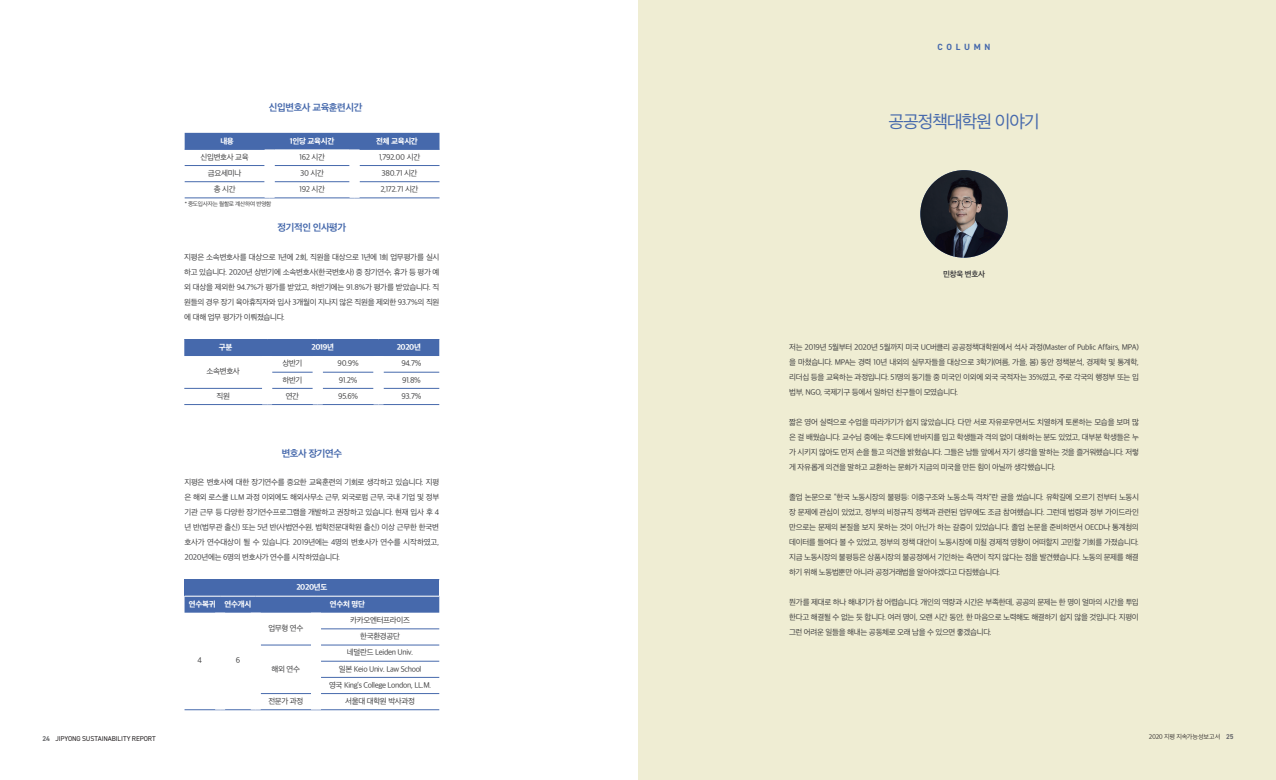
<style>
.page{position:relative;width:1276px;height:780px;background:#fff}
.page>*{position:absolute;margin:0;border:0;box-sizing:border-box;transform-origin:0 0}
.t1{font:18px "Apple SD Gothic Neo";letter-spacing:-.05em;color:#4669ac}
.t2{font:700 10px "Apple SD Gothic Neo";letter-spacing:-.04em;color:#4669ac}
.t3{font:700 9px "DIN2014";letter-spacing:.41em;color:#4669ac}
.t4{font:8px/15px "Apple SD Gothic Neo";letter-spacing:-.04em;color:#3e3e3f;text-align:justify}
.t5{font:800 8px "Apple SD Gothic Neo";letter-spacing:-.04em;color:#fff}
.t6{font:700 8px "Apple SD Gothic Neo";letter-spacing:-.04em;color:#3e3e3f}
.t7{font:7px "DIN2014";letter-spacing:-.015em;color:#231f20}
.t8{font:300 6.5px "Apple SD Gothic Neo";letter-spacing:-.04em;color:#231f20}
.t9{font:6px "Apple SD Gothic Neo";letter-spacing:-.04em;color:#3e3e3f}
.s1{font-weight:700;color:#6c6d70}
.s2{font-family:"DIN2014";font-weight:700;font-size:7px;color:#6c6d70}
</style>
<div class="page">
<div style="left:638px;top:0;width:638px;height:780px;background:#efedd3"></div>
<img style="left:920px;top:170px;width:87px;height:87px;border-radius:44px">
<div style="left:184px;top:340px;width:255px;height:16px;background:#4669ac"></div>
<hr style="left:184px;top:404px;width:83px;height:1px;background:#4669ac">
<hr style="left:267px;top:404px;width:51px;height:1px;background:#4669ac">
<hr style="left:318px;top:404px;width:60px;height:1px;background:#4669ac">
<hr style="left:378px;top:404px;width:61px;height:1px;background:#4669ac">
<hr style="left:184px;top:339px;width:83px;height:1px;background:#4669ac">
<hr style="left:267px;top:339px;width:51px;height:1px;background:#4669ac">
<hr style="left:318px;top:339px;width:60px;height:1px;background:#4669ac">
<hr style="left:378px;top:339px;width:61px;height:1px;background:#4669ac">
<hr style="left:383px;top:372px;width:56px;height:1px;background:#4669ac">
<hr style="left:184px;top:388px;width:78px;height:1px;background:#4669ac">
<hr style="left:383px;top:388px;width:56px;height:1px;background:#4669ac">
<hr style="left:272px;top:372px;width:41px;height:1px;background:#4669ac">
<hr style="left:323px;top:372px;width:50px;height:1px;background:#4669ac">
<hr style="left:272px;top:388px;width:41px;height:1px;background:#4669ac">
<hr style="left:323px;top:388px;width:50px;height:1px;background:#4669ac">
<div style="left:184px;top:579px;width:255px;height:17px;background:#4669ac"></div>
<div style="left:184px;top:597px;width:255px;height:15px;background:#4669ac"></div>
<hr style="left:184px;top:709px;width:36px;height:1px;background:#4669ac">
<hr style="left:220px;top:709px;width:36px;height:1px;background:#4669ac">
<hr style="left:256px;top:709px;width:60px;height:1px;background:#4669ac">
<hr style="left:316px;top:709px;width:123px;height:1px;background:#4669ac">
<hr style="left:321px;top:628px;width:118px;height:1px;background:#4669ac">
<hr style="left:321px;top:644px;width:118px;height:1px;background:#4669ac">
<hr style="left:321px;top:661px;width:118px;height:1px;background:#4669ac">
<hr style="left:321px;top:677px;width:118px;height:1px;background:#4669ac">
<hr style="left:321px;top:693px;width:118px;height:1px;background:#4669ac">
<hr style="left:261px;top:644px;width:50px;height:1px;background:#4669ac">
<hr style="left:261px;top:693px;width:50px;height:1px;background:#4669ac">
<div style="left:185px;top:133px;width:254px;height:16px;background:#4669ac"></div>
<hr style="left:185px;top:165px;width:80px;height:1px;background:#4669ac">
<hr style="left:275px;top:165px;width:74px;height:1px;background:#4669ac">
<hr style="left:359px;top:165px;width:80px;height:1px;background:#4669ac">
<hr style="left:185px;top:181px;width:80px;height:1px;background:#4669ac">
<hr style="left:275px;top:181px;width:74px;height:1px;background:#4669ac">
<hr style="left:359px;top:181px;width:80px;height:1px;background:#4669ac">
<hr style="left:270px;top:198px;width:84px;height:1px;background:#4669ac">
<hr style="left:354px;top:198px;width:85px;height:1px;background:#4669ac">
<hr style="left:349px;top:149px;width:90px;height:1px;background:#4669ac">
<hr style="left:185px;top:149px;width:90px;height:1px;background:#4669ac">
<hr style="left:185px;top:198px;width:85px;height:1px;background:#4669ac">
<div style="left:265px;top:149px;width:10px;height:16px;background:#fff"></div>
<div style="left:349px;top:149px;width:10px;height:16px;background:#fff"></div>
<p class="t7" style="left:43px;top:734px;width:115px"><span class="s1">24</span> JIPYONG SUSTAINABILITY REPORT</p>
<p class="t2" style="left:269px;top:102px;width:95px">신입변호사 교육훈련시간</p>
<p class="t5" style="left:220px;top:136px;width:15px">내용</p>
<p class="t5" style="left:290px;top:136px;width:46px">1인당 교육시간</p>
<p class="t5" style="left:376px;top:136px;width:43px">전체 교육시간</p>
<p class="t4" style="left:200px;top:150px;width:50px">신입변호사 교육</p>
<p class="t4" style="left:299px;top:150px;width:27px">162 시간</p>
<p class="t4" style="left:379px;top:150px;width:43px">1,792.00 시간</p>
<p class="t4" style="left:208px;top:166px;width:35px">금요세미나</p>
<p class="t4" style="left:300px;top:166px;width:25px">30 시간</p>
<p class="t4" style="left:381px;top:166px;width:37px">380.71 시간</p>
<p class="t4" style="left:214px;top:182px;width:23px">총 시간</p>
<p class="t4" style="left:299px;top:182px;width:27px">192 시간</p>
<p class="t4" style="left:380px;top:182px;width:39px">2,172.71 시간</p>
<p class="t9" style="left:185px;top:200px;width:88px">* 중도입사자는 월할로 계산하여 반영함</p>
<p class="t2" style="left:277px;top:222px;width:70px">정기적인 인사평가</p>
<p class="t4" style="left:184px;top:250px;width:257px">지평은 소속변호사를 대상으로 1년에 2회, 직원을 대상으로 1년에 1회 업무평가를 실시 하고 있습니다. 2020년 상반기에 소속변호사(한국변호사) 중 장기연수, 휴가 등 평가 예 외 대상을 제외한 94.7%가 평가를 받았고, 하반기에는 91.8%가 평가를 받았습니다. 직 원들의 경우 장기 육아휴직자와 입사 3개월이 지나지 않은 직원을 제외한 93.7%의 직원 에 대해 업무 평가가 이뤄졌습니다.</p>
<p class="t5" style="left:219px;top:343px;width:15px">구분</p>
<p class="t5" style="left:311px;top:343px;width:24px">2019년</p>
<p class="t5" style="left:397px;top:343px;width:26px">2020년</p>
<p class="t4" style="left:206px;top:364px;width:35px">소속변호사</p>
<p class="t4" style="left:282px;top:356px;width:22px">상반기</p>
<p class="t4" style="left:338px;top:356px;width:23px">90.9%</p>
<p class="t4" style="left:401px;top:356px;width:22px">94.7%</p>
<p class="t4" style="left:282px;top:372px;width:22px">하반기</p>
<p class="t4" style="left:339px;top:372px;width:20px">91.2%</p>
<p class="t4" style="left:402px;top:372px;width:20px">91.8%</p>
<p class="t4" style="left:216px;top:389px;width:15px">직원</p>
<p class="t4" style="left:286px;top:389px;width:15px">연간</p>
<p class="t4" style="left:338px;top:389px;width:21px">95.6%</p>
<p class="t4" style="left:401px;top:389px;width:21px">93.7%</p>
<p class="t2" style="left:282px;top:447px;width:62px">변호사 장기연수</p>
<p class="t4" style="left:184px;top:475px;width:256px">지평은 변호사에 대한 장기연수를 중요한 교육훈련의 기회로 생각하고 있습니다. 지평 은 해외 로스쿨 LLM 과정 이외에도 해외사무소 근무, 외국로펌 근무, 국내 기업 및 정부 기관 근무 등 다양한 장기연수프로그램을 개발하고 권장하고 있습니다. 현재 입사 후 4 년 반(법무관 출신) 또는 5년 반(사법연수원, 법학전문대학원 출신) 이상 근무한 한국변 호사가 연수대상이 될 수 있습니다. 2019년에는 4명의 변호사가 연수를 시작하였고, 2020년에는 6명의 변호사가 연수를 시작하였습니다.</p>
<p class="t5" style="left:296px;top:583px;width:33px">2020년도</p>
<p class="t5" style="left:189px;top:599px;width:64px">연수복귀 연수개시</p>
<p class="t5" style="left:330px;top:599px;width:37px">연수처 명단</p>
<p class="t4" style="left:198px;top:653px;width:6px">4</p>
<p class="t4" style="left:236px;top:653px;width:6px">6</p>
<p class="t4" style="left:268px;top:621px;width:37px">업무형 연수</p>
<p class="t4" style="left:350px;top:612px;width:61px;line-height:16.2px;text-align:center">카카오엔터프라이즈 한국환경공단</p>
<p class="t4" style="left:272px;top:661px;width:30px">해외 연수</p>
<p class="t4" style="left:329px;top:644px;width:104px;line-height:16.2px;text-align:center">네덜란드 Leiden Univ.<br>일본 Keio Univ. Law School<br>영국 King’s College London, LL.M.</p>
<p class="t4" style="left:268px;top:694px;width:37px">전문가 과정</p>
<p class="t4" style="left:345px;top:694px;width:71px">서울대 대학원 박사과정</p>
<p class="t3" style="left:937px;top:41px;width:54px">COLUMN</p>
<h1 class="t1" style="left:888px;top:112px;width:153px">공공정책대학원 이야기</h1>
<p class="t6" style="left:943px;top:269px;width:43px">민창욱 변호사</p>
<p class="t4" style="left:789px;top:340px;width:351px">저는 2019년 5월부터 2020년 5월까지 미국 UC버클리 공공정책대학원에서 석사 과정(Master of Public Affairs, MPA) 을 마쳤습니다. MPA는 경력 10년 내외의 실무자들을 대상으로 3학기(여름, 가을, 봄) 동안 정책분석, 경제학 및 통계학, 리더십 등을 교육하는 과정입니다. 51명의 동기들 중 미국인 이외에 외국 국적자는 35%였고, 주로 각국의 행정부 또는 입 법부, NGO, 국제기구 등에서 일하던 친구들이 모였습니다.</p>
<p class="t4" style="left:789px;top:415px;width:351px">짧은 영어 실력으로 수업을 따라가기가 쉽지 않았습니다. 다만 서로 자유로우면서도 치열하게 토론하는 모습을 보며 많 은 걸 배웠습니다. 교수님 중에는 후드티에 반바지를 입고 학생들과 격의 없이 대화하는 분도 있었고, 대부분 학생들은 누 가 시키지 않아도 먼저 손을 들고 의견을 밝혔습니다. 그들은 남들 앞에서 자기 생각을 말하는 것을 즐거워했습니다. 저렇 게 자유롭게 의견을 말하고 교환하는 문화가 지금의 미국을 만든 힘이 아닐까 생각했습니다.</p>
<p class="t4" style="left:789px;top:490px;width:351px">졸업 논문으로 “한국 노동시장의 불평등: 이중구조와 노동소득 격차”란 글을 썼습니다. 유학길에 오르기 전부터 노동시 장 문제에 관심이 있었고, 정부의 비정규직 정책과 관련된 업무에도 조금 참여했습니다. 그런데 법령과 정부 가이드라인 만으로는 문제의 본질을 보지 못하는 것이 아닌가 하는 갈증이 있었습니다. 졸업 논문을 준비하면서 OECD나 통계청의 데이터를 들여다 볼 수 있었고, 정부의 정책 대안이 노동시장에 미칠 경제적 영향이 어떠할지 고민할 기회를 가졌습니다. 지금 노동시장의 불평등은 상품시장의 불공정에서 기인하는 측면이 작지 않다는 점을 발견했습니다. 노동의 문제를 해결 하기 위해 노동법뿐만 아니라 공정거래법을 알아야겠다고 다짐했습니다.</p>
<p class="t4" style="left:789px;top:595px;width:351px">뭔가를 제대로 하나 해내기가 참 어렵습니다. 개인의 역량과 시간은 부족한데, 공공의 문제는 한 명이 얼마의 시간을 투입 한다고 해결될 수 없는 듯 합니다. 여러 명이, 오랜 시간 동안, 한 마음으로 노력해도 해결하기 쉽지 않을 것입니다. 지평이 그런 어려운 일들을 해내는 공동체로 오래 남을 수 있으면 좋겠습니다.</p>
<p class="t8" style="left:1148px;top:733px;width:86px">2020 지평 지속가능성보고서 <span class="s2">25</span></p>
</div>
